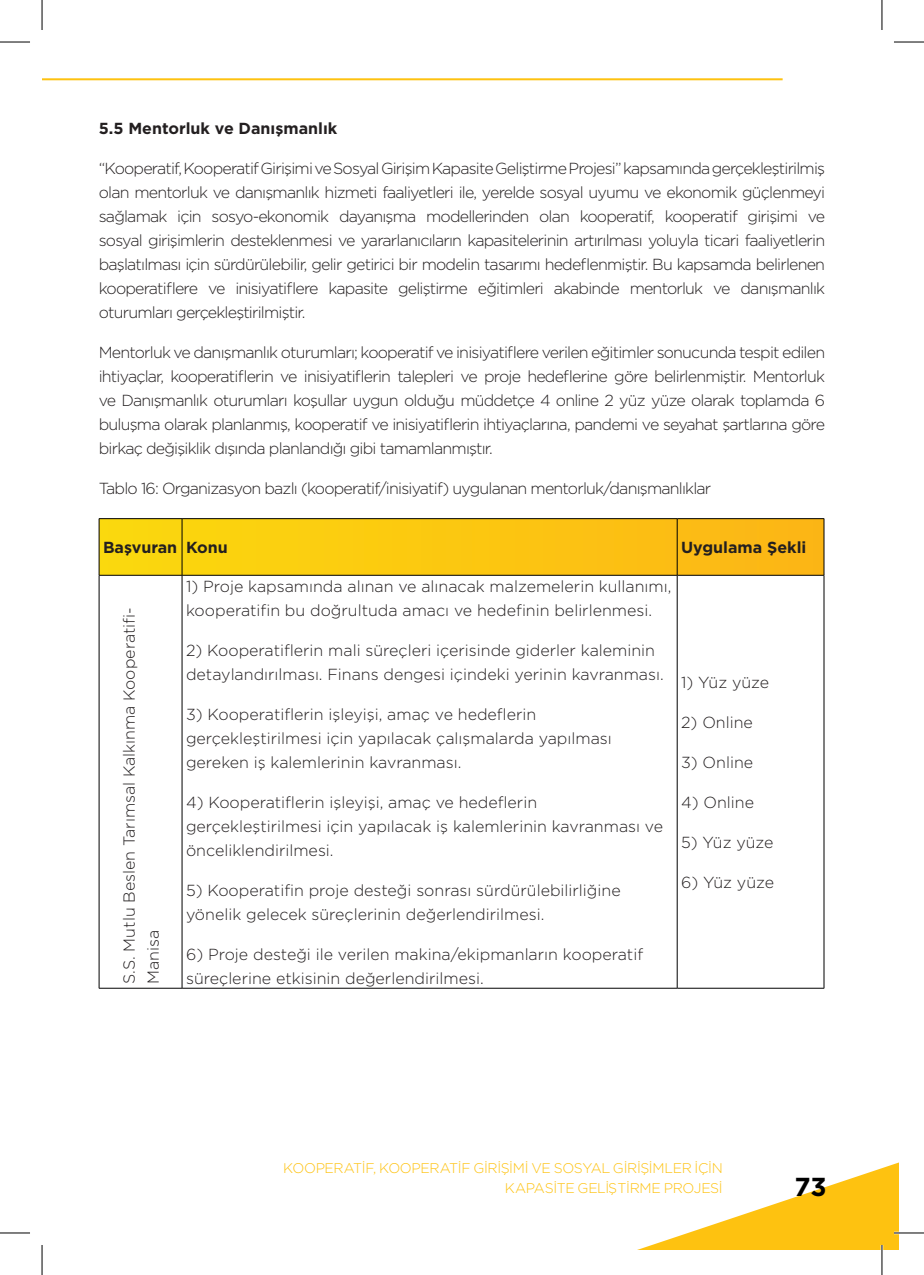
<style>
.page{position:relative;width:924px;height:1275px;background:#fff}
.page>*{position:absolute;margin:0;border:0;box-sizing:border-box;transform-origin:0 0}
.t1{font:700 26px "Gotham";color:#000}
.t2{font:300 16px/24px "Gotham";color:#231f20}
.t3{font:300 16px "Gotham";letter-spacing:-.05em;color:#231f20}
.t4{font:700 16px "Gotham";color:#231f20}
.t5{font:300 14px/19.6px "Gotham";letter-spacing:-.025em;color:#fec210;text-align:right}
</style>
<div class="page">
<hr style="left:42px;top:78px;width:740px;height:2px;background:#fec210">
<svg style="left:637px;top:1162px;width:261px;height:88px"></svg>
<svg style="left:100px;top:519px;width:723px;height:56px;background:#f9c511"></svg>
<hr style="left:99px;top:518px;width:83px;height:1px;background:#000001">
<hr style="left:99px;top:519px;width:1px;height:56px;background:#000001">
<hr style="left:182px;top:518px;width:495px;height:1px;background:#000001">
<hr style="left:182px;top:519px;width:1px;height:56px;background:#000001">
<hr style="left:677px;top:518px;width:146px;height:1px;background:#000001">
<hr style="left:676px;top:519px;width:1px;height:56px;background:#000001">
<hr style="left:823px;top:519px;width:1px;height:56px;background:#000001">
<hr style="left:99px;top:575px;width:83px;height:1px;background:#000001">
<hr style="left:99px;top:575px;width:1px;height:413px;background:#000001">
<hr style="left:182px;top:575px;width:495px;height:1px;background:#000001">
<hr style="left:182px;top:575px;width:1px;height:413px;background:#000001">
<hr style="left:677px;top:575px;width:146px;height:1px;background:#000001">
<hr style="left:676px;top:575px;width:1px;height:413px;background:#000001">
<hr style="left:823px;top:575px;width:1px;height:413px;background:#000001">
<hr style="left:99px;top:988px;width:83px;height:1px;background:#000001">
<hr style="left:182px;top:988px;width:495px;height:1px;background:#000001">
<hr style="left:677px;top:988px;width:146px;height:1px;background:#000001">
<hr style="left:893px;top:1231px;width:30px;height:3px;background:#fff">
<hr style="left:880px;top:1245px;width:2px;height:30px;background:#fff">
<hr style="left:0;top:42px;width:30px;height:1px;background:#000">
<hr style="left:893px;top:42px;width:30px;height:1px;background:#000">
<hr style="left:0;top:1232px;width:30px;height:1px;background:#000">
<hr style="left:893px;top:1232px;width:30px;height:1px;background:#000">
<hr style="left:42px;top:0;width:1px;height:30px;background:#000">
<hr style="left:42px;top:1245px;width:1px;height:30px;background:#000">
<hr style="left:881px;top:0;width:1px;height:30px;background:#000">
<hr style="left:881px;top:1245px;width:1px;height:30px;background:#000">
<p class="t4" style="left:99px;top:118px;width:240px">5.5 Mentorluk ve Danışmanlık</p>
<p class="t2" style="left:99px;top:156px;width:727px;text-align:justify">“Kooperatif, Kooperatif Girişimi ve Sosyal Girişim Kapasite Geliştirme Projesi” kapsamında gerçekleştirilmiş olan mentorluk ve danışmanlık hizmeti faaliyetleri ile, yerelde sosyal uyumu ve ekonomik güçlenmeyi sağlamak için sosyo-ekonomik dayanışma modellerinden olan kooperatif, kooperatif girişimi ve sosyal girişimlerin desteklenmesi ve yararlanıcıların kapasitelerinin artırılması yoluyla ticari faaliyetlerin başlatılması için sürdürülebilir, gelir getirici bir modelin tasarımı hedeflenmiştir. Bu kapsamda belirlenen kooperatiflere ve inisiyatiflere kapasite geliştirme eğitimleri akabinde mentorluk ve danışmanlık oturumları gerçekleştirilmiştir.</p>
<p class="t2" style="left:99px;top:340px;width:727px;text-align:justify">Mentorluk ve danışmanlık oturumları; kooperatif ve inisiyatiflere verilen eğitimler sonucunda tespit edilen ihtiyaçlar, kooperatiflerin ve inisiyatiflerin talepleri ve proje hedeflerine göre belirlenmiştir. Mentorluk ve Danışmanlık oturumları koşullar uygun olduğu müddetçe 4 online 2 yüz yüze olarak toplamda 6 buluşma olarak planlanmış, kooperatif ve inisiyatiflerin ihtiyaçlarına, pandemi ve seyahat şartlarına göre birkaç değişiklik dışında planlandığı gibi tamamlanmıştır.</p>
<p class="t3" style="left:99px;top:478px;width:613px">Tablo 16: Organizasyon bazlı (kooperatif/inisiyatif) uygulanan mentorluk/danışmanlıklar</p>
<p class="t4" style="left:103px;top:537px;width:126px">Başvuran Konu</p>
<p class="t4" style="left:680px;top:537px;width:127px">Uygulama Şekli</p>
<p class="t2" style="left:117px;top:984px;width:378px;rotate:-90deg">S.S. Mutlu Beslen Tarımsal Kalkınma Kooperatifi-<br>Manisa</p>
<p class="t2" style="left:186px;top:574px;width:486px">1) Proje kapsamında alınan ve alınacak malzemelerin kullanımı, kooperatifin bu doğrultuda amacı ve hedefinin belirlenmesi.</p>
<p class="t2" style="left:186px;top:638px;width:479px">2) Kooperatiflerin mali süreçleri içerisinde giderler kaleminin detaylandırılması. Finans dengesi içindeki yerinin kavranması.</p>
<p class="t2" style="left:186px;top:702px;width:427px">3) Kooperatiflerin işleyişi, amaç ve hedeflerin gerçekleştirilmesi için yapılacak çalışmalarda yapılması gereken iş kalemlerinin kavranması.</p>
<p class="t2" style="left:186px;top:790px;width:478px">4) Kooperatiflerin işleyişi, amaç ve hedeflerin gerçekleştirilmesi için yapılacak iş kalemlerinin kavranması ve önceliklendirilmesi.</p>
<p class="t2" style="left:186px;top:878px;width:436px">5) Kooperatifin proje desteği sonrası sürdürülebilirliğine yönelik gelecek süreçlerinin değerlendirilmesi.</p>
<p class="t2" style="left:186px;top:942px;width:458px">6) Proje desteği ile verilen makina/ekipmanların kooperatif süreçlerine etkisinin değerlendirilmesi.</p>
<p class="t2" style="left:681px;top:670px;width:89px">1) Yüz yüze</p>
<p class="t2" style="left:681px;top:710px;width:73px">2) Online</p>
<p class="t2" style="left:681px;top:750px;width:73px">3) Online</p>
<p class="t2" style="left:681px;top:790px;width:74px">4) Online</p>
<p class="t2" style="left:681px;top:830px;width:94px">5) Yüz yüze</p>
<p class="t2" style="left:681px;top:870px;width:94px">6) Yüz yüze</p>
<p class="t5" style="left:283px;top:1158px;width:441px">KOOPERATİF, KOOPERATİF GİRİŞİMİ VE SOSYAL GİRİŞİMLER İÇİN<br>KAPASİTE GELİŞTİRME PROJESİ</p>
<h1 class="t1" style="left:794px;top:1169px;width:33px">73</h1>
</div>
